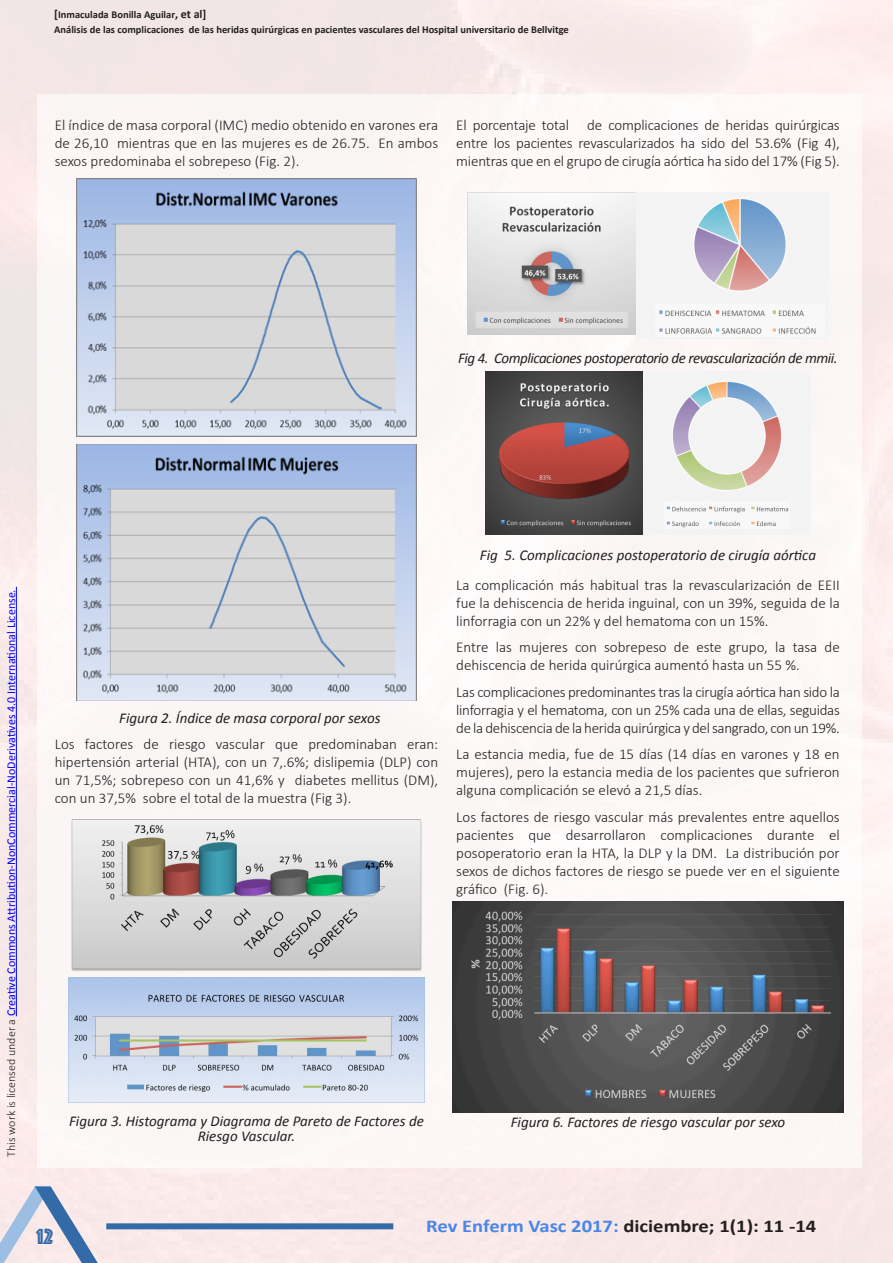
<style>
.page{position:relative;width:893px;height:1263px;background:#fff}
.page>*{position:absolute;margin:0;border:0;box-sizing:border-box;transform-origin:0 0}
.t1{font:22.65px "Phosphate Inline";color:#326ba7}
.t2{font:700 18px "Calibri";color:#231f20;scale:1.15 1}
.t3{font:300 15px/18px "Calibri";color:#231f20;text-align:justify}
.t4{font:italic 15px/15px "Calibri";color:#231f20;text-align:center}
.t5{font:italic 15px "Calibri";letter-spacing:-.03em;color:#231f20}
.t6{font:12px "Calibri";color:#00f}
.t7{font:700 10.5px "Calibri";color:#231f20}
.s1{font-size:12px}
.s2{font-weight:300;color:#231f20}
.s3{color:#4a86e8}
</style>
<div class="page">
<hr style="left:16px;top:587px;width:1px;height:429px;background:#00f">
<div style="left:37px;top:94px;width:825px;height:1073px;background:#fcf7f6"></div>
<svg style="left:0;top:1186px;width:98px;height:77px;background:#cdcfdd"></svg>
<img style="left:76px;top:179px;width:341px;height:257px">
<img style="left:76px;top:444px;width:341px;height:257px">
<img style="left:72px;top:819px;width:349px;height:152px">
<img style="left:68px;top:977px;width:357px;height:126px">
<img style="left:468px;top:198px;width:168px;height:137px">
<img style="left:636px;top:193px;width:192px;height:146px">
<img style="left:485px;top:371px;width:326px;height:164px">
<img style="left:453px;top:902px;width:390px;height:210px">
<div style="left:106px;top:1223px;width:287px;height:6px;background:#326ba7"></div>
<p class="t7" style="left:54px;top:8px;width:154px"><span class="s1">[</span>Inmaculada Bonilla Aguilar<span class="s1">, et al]</span></p>
<p class="t7" style="left:54px;top:23px;width:516px">Análisis de las complicaciones de las heridas quirúrgicas en pacientes vasculares del Hospital universitario de Bellvitge</p>
<p class="t3" style="left:55px;top:116px;width:385px">El índice de masa corporal (IMC) medio obtenido en varones era de 26,10 mientras que en las mujeres es de 26.75. En ambos sexos predominaba el sobrepeso (Fig. 2).</p>
<p class="t3" style="left:456px;top:116px;width:385px">El porcentaje total de complicaciones de heridas quirúrgicas entre los pacientes revascularizados ha sido del 53.6% (Fig 4), mientras que en el grupo de cirugía aórtica ha sido del 17% (Fig 5).</p>
<p class="t5" style="left:458px;top:348px;width:381px">Fig 4. Complicaciones postoperatorio de revascularización de mmii.</p>
<p class="t6" style="left:4px;top:1157px;width:569px;rotate:-90deg"><span class="s2">This work is licensed under a</span> Creative Commons Attribution-NonCommercial-NoDerivatives 4.0 International License.</p>
<p class="t4" style="left:119px;top:710px;width:263px">Figura 2. Índice de masa corporal por sexos</p>
<p class="t3" style="left:55px;top:734px;width:385px">Los factores de riesgo vascular que predominaban eran: hipertensión arterial (HTA), con un 7,.6%; dislipemia (DLP) con un 71,5%; sobrepeso con un 41,6% y diabetes mellitus (DM), con un 37,5% sobre el total de la muestra (Fig 3).</p>
<p class="t4" style="left:480px;top:546px;width:338px">Fig 5. Complicaciones postoperatorio de cirugía aórtica</p>
<p class="t3" style="left:456px;top:575px;width:385px">La complicación más habitual tras la revascularización de EEII fue la dehiscencia de herida inguinal, con un 39%, seguida de la linforragia con un 22% y del hematoma con un 15%.</p>
<p class="t3" style="left:456px;top:638px;width:385px">Entre las mujeres con sobrepeso de este grupo, la tasa de dehiscencia de herida quirúrgica aumentó hasta un 55 %.</p>
<p class="t3" style="left:456px;top:682px;width:385px">Las complicaciones predominantes tras la cirugía aórtica han sido la linforragia y el hematoma, con un 25% cada una de ellas, seguidas de la dehiscencia de la herida quirúrgica y del sangrado, con un 19%.</p>
<p class="t3" style="left:456px;top:745px;width:385px">La estancia media, fue de 15 días (14 días en varones y 18 en mujeres), pero la estancia media de los pacientes que sufrieron alguna complicación se elevó a 21,5 días.</p>
<p class="t3" style="left:456px;top:807px;width:385px">Los factores de riesgo vascular más prevalentes entre aquellos pacientes que desarrollaron complicaciones durante el posoperatorio eran la HTA, la DLP y la DM. La distribución por sexos de dichos factores de riesgo se puede ver en el siguiente gráfico (Fig. 6).</p>
<p class="t4" style="left:69px;top:1113px;width:356px">Figura 3. Histograma y Diagrama de Pareto de Factores de<br>Riesgo Vascular.</p>
<p class="t4" style="left:511px;top:1114px;width:276px">Figura 6. Factores de riesgo vascular por sexo</p>
<h1 class="t1" style="left:36px;top:1221px;width:18px">12</h1>
<p class="t2" style="left:426px;top:1214px;width:341px"><span class="s3">Rev Enferm Vasc 2017:</span> diciembre; 1(1): 11 -14</p>
</div>
